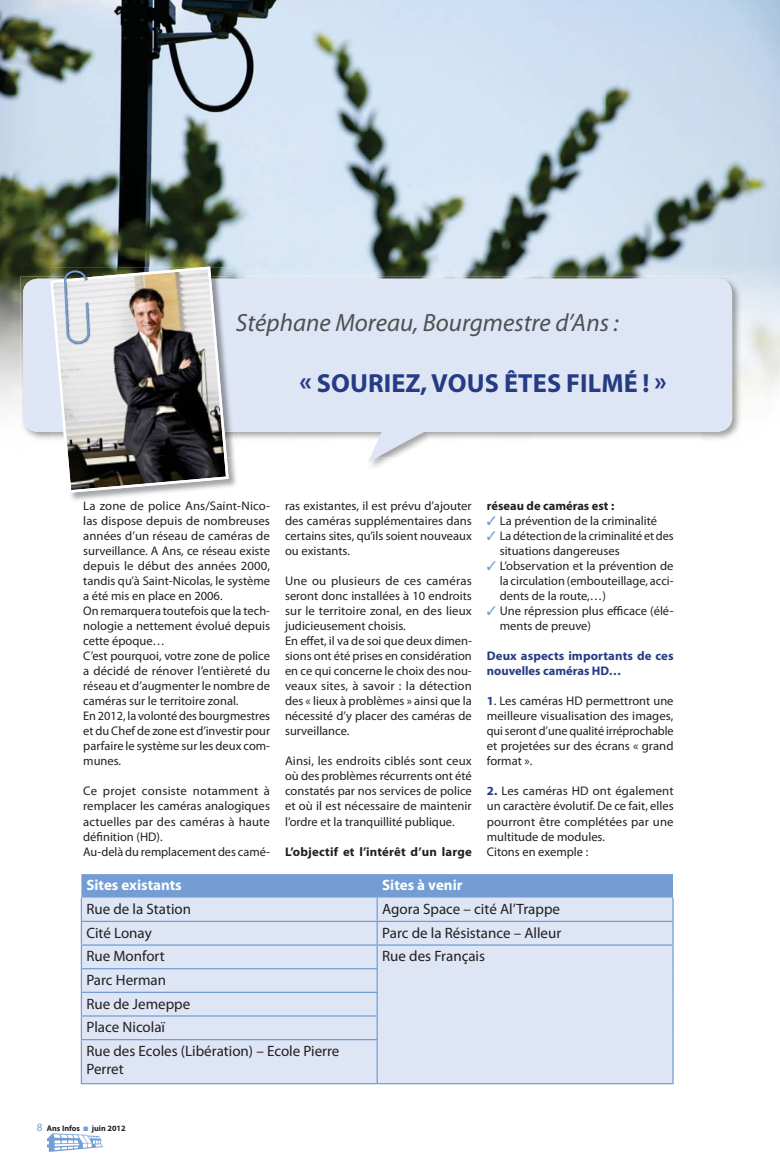
<style>
.page{position:relative;width:780px;height:1170px;background:#fff}
.page>*{position:absolute;margin:0;border:0;box-sizing:border-box;transform-origin:0 0}
.t1{font:700 26.25px "Myriad Pro";letter-spacing:.005em;color:#253b83}
.t2{font:italic 25px "Myriad Pro";color:#4f5052}
.t3{font:15px/23.6px "Myriad Pro";color:#231f20}
.t4{font:700 15px "Myriad Pro";color:#fff}
.t5{font:12.5px/15px "Myriad Pro";color:#231f20}
.t6{font:700 12.5px "Myriad Pro";letter-spacing:.01em;color:#231f20}
.t7{font:700 12.5px/15px "Myriad Pro";letter-spacing:.01em;color:#253b83}
.t8{font:700 8.12px "Myriad Pro";color:#231f20}
.s1{font-weight:700;color:#253b83}
.s2{font-family:"Myriad MM.400.600.";font-weight:400;font-size:11.25px;color:#739dd3}
</style>
<div class="page">
<img style="left:0;top:0;width:780px;height:291px">
<img style="left:0;top:291px;width:21px;height:116px">
<div style="left:82px;top:1039px;width:590px;height:43px;background:#dee5f4"></div>
<svg style="left:81px;top:874px;width:592px;height:165px;background:#c9d7ed"></svg>
<hr style="left:81px;top:1038px;width:297px;height:2px;background:#739dd3">
<hr style="left:81px;top:1040px;width:1px;height:42px;background:#739dd3">
<hr style="left:376px;top:1040px;width:2px;height:42px;background:#739dd3">
<hr style="left:672px;top:1039px;width:1px;height:43px;background:#739dd3">
<hr style="left:81px;top:1082px;width:592px;height:2px;background:#739dd3">
<img style="left:21px;top:276px;width:29px;height:163px">
<img style="left:238px;top:276px;width:504px;height:36px">
<img style="left:700px;top:312px;width:42px;height:127px">
<div style="left:23px;top:279px;width:709px;height:153px;background:#dee5f4;border-radius:15px"></div>
<svg style="left:368px;top:432px;width:63px;height:30px"></svg>
<img style="left:70px;top:267px;width:168px;height:233px">
<img style="left:236px;top:313px;width:2px;height:23px">
<img style="left:50px;top:266px;width:179px;height:227px">
<svg style="left:64px;top:269px;width:27px;height:95px"></svg>
<svg style="left:47px;top:1133px;width:56px;height:18px"></svg>
<h2 class="t2" style="left:236px;top:313px;width:384px">Stéphane Moreau, Bourgmestre d’Ans :</h2>
<h1 class="t1" style="left:299px;top:373px;width:368px">« SOURIEZ, VOUS ÊTES FILMÉ ! »</h1>
<p class="t5" style="left:130px;top:500px;width:9px">d</p>
<p class="t5" style="left:163px;top:500px;width:8px">li</p>
<p class="t5" style="left:185px;top:500px;width:42px">A /Si</p>
<p class="t5" style="left:83px;top:500px;width:188px">La zone e po ce ns a nt-Nico&shy;las dispose depuis de nombreuses années d’un réseau de caméras de surveillance. A Ans, ce réseau existe depuis le début des années 2000, tandis qu’à Saint-Nicolas, le système a été mis en place en 2006.<br>On remarquera toutefois que la tech&shy;nologie a nettement évolué depuis cette époque…<br>C’est pourquoi, votre zone de police a décidé de rénover l’entièreté du réseau et d’augmenter le nombre de caméras sur le territoire zonal.<br>En 2012, la volonté des bourgmestres et du Chef de zone est d’investir pour parfaire le système sur les deux com&shy;munes.</p>
<p class="t5" style="left:83px;top:785px;width:188px">Ce projet consiste notamment à remplacer les caméras analogiques actuelles par des caméras à haute définition (HD).<br>Au-delà du remplacement des camé-</p>
<p class="t5" style="left:285px;top:500px;width:188px;text-align:justify">ras existantes, il est prévu d’ajouter des caméras supplémentaires dans certains sites, qu’ils soient nouveaux ou existants.</p>
<p class="t5" style="left:285px;top:575px;width:188px">Une ou plusieurs de ces caméras seront donc installées à 10 endroits sur le territoire zonal, en des lieux judicieusement choisis.<br>En effet, il va de soi que deux dimen&shy;sions ont été prises en considération en ce qui concerne le choix des nou&shy;veaux sites, à savoir : la détection des « lieux à problèmes » ainsi que la nécessité d’y placer des caméras de surveillance.</p>
<p class="t5" style="left:285px;top:755px;width:188px;text-align:justify">Ainsi, les endroits ciblés sont ceux où des problèmes récurrents ont été constatés par nos services de police et où il est nécessaire de maintenir l’ordre et la tranquillité publique.</p>
<p class="t6" style="left:285px;top:846px;width:188px">L’objectif et l’intérêt d’un large</p>
<p class="t6" style="left:487px;top:501px;width:129px">réseau de caméras est :</p>
<p class="t5" style="left:499px;top:515px;width:175px">La prévention de la criminalité<br>La détection de la criminalité et des situations dangereuses<br>L’observation et la prévention de la circulation (embouteillage, acci&shy;dents de la route,…)<br>Une répression plus efficace (élé&shy;ments de preuve)</p>
<p class="t7" style="left:487px;top:650px;width:188px">Deux aspects importants de ces nouvelles caméras HD…</p>
<p class="t5" style="left:487px;top:695px;width:188px;text-align:justify"><span class="s1">1</span>. Les caméras HD permettront une meilleure visualisation des images, qui seront d’une qualité irréprochable et projetées sur des écrans « grand format ».</p>
<p class="t5" style="left:487px;top:785px;width:188px"><span class="s1">2.</span> Les caméras HD ont également un caractère évolutif. De ce fait, elles pourront être complétées par une multitude de modules.<br>Citons en exemple :</p>
<p class="t4" style="left:86px;top:879px;width:97px">Sites existants</p>
<p class="t4" style="left:382px;top:879px;width:82px">Sites à venir</p>
<p class="t3" style="left:86px;top:898px;width:106px">Rue de la Station</p>
<p class="t3" style="left:382px;top:898px;width:179px">Agora Space – cité Al’Trappe</p>
<p class="t3" style="left:86px;top:922px;width:67px">Cité Lonay</p>
<p class="t3" style="left:382px;top:922px;width:180px">Parc de la Résistance – Alleur</p>
<p class="t3" style="left:86px;top:945px;width:80px">Rue Monfort</p>
<p class="t3" style="left:382px;top:945px;width:104px">Rue des Français</p>
<p class="t3" style="left:86px;top:969px;width:254px">Parc Herman<br>Rue de Jemeppe<br>Place Nicolaï<br>Rue des Ecoles (Libération) – Ecole Pierre</p>
<p class="t3" style="left:86px;top:1058px;width:39px">Perret</p>
<p class="t8" style="left:37px;top:1125px;width:45px"><span class="s2">8</span> Ans Infos</p>
<p class="t8" style="left:92px;top:1125px;width:35px">juin 2012</p>
</div>
